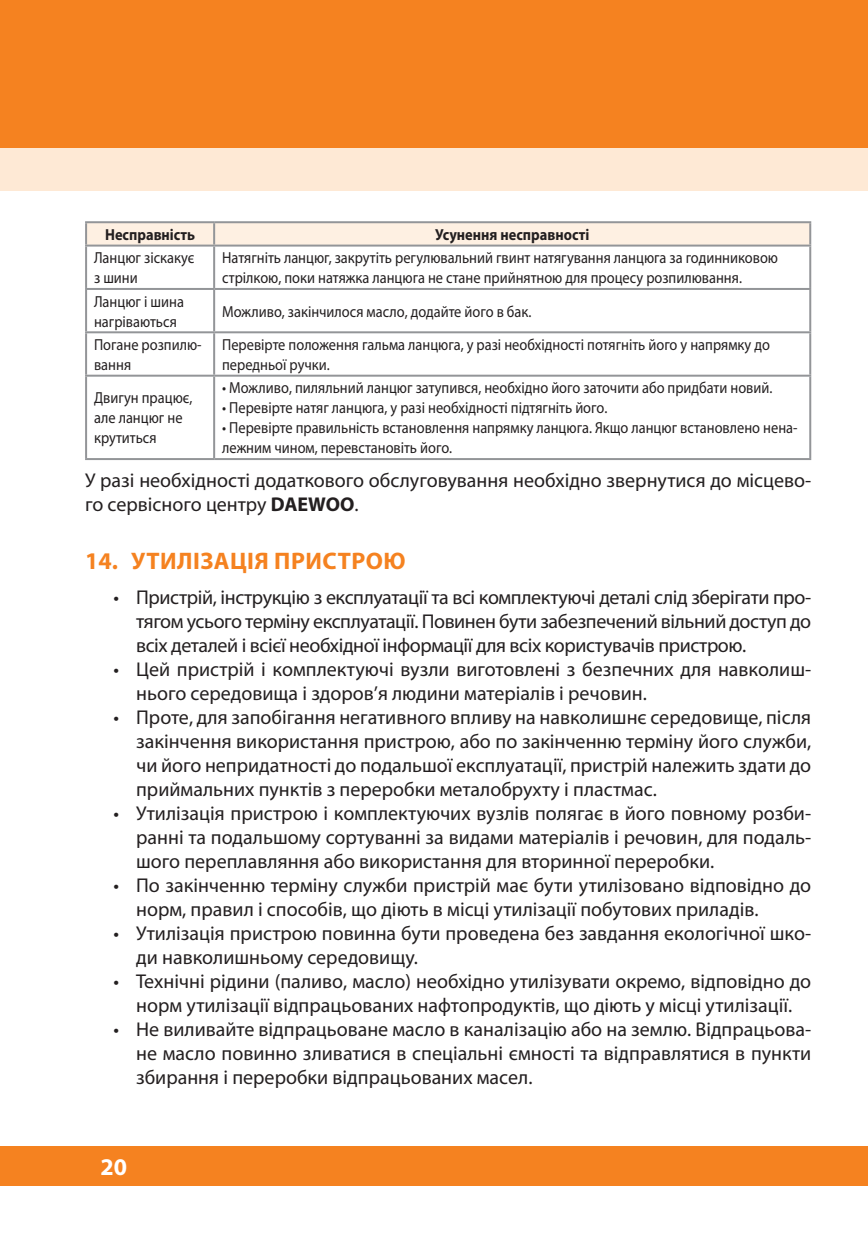
<style>
.page{position:relative;width:868px;height:1248px;background:#fff}
.page>*{position:absolute;margin:0;border:0;box-sizing:border-box;transform-origin:0 0}
.t1{font:700 24px "Myriad Pro";letter-spacing:.02em;color:#f58220}
.t2{font:700 24px "Myriad Pro";color:#fff}
.t3{font:20px/24px "Myriad Pro";color:#231f20}
.t4{font:16px/20px "Myriad Pro";color:#231f20;scale:.9 1}
.t5{font:700 16px "Myriad Pro";color:#231f20;scale:.9 1}
.s1{font-weight:700}
</style>
<div class="page">
<div style="left:0;top:147px;width:867px;height:44px;background:#fee9d5"></div>
<div style="left:0;top:1145px;width:867px;height:40px;background:#f58220"></div>
<div style="left:0;top:0;width:867px;height:147px;background:#f58220"></div>
<div style="left:87px;top:223px;width:722px;height:21px;background:#fef0e2"></div>
<hr style="left:213px;top:223px;width:2px;height:21px;background:#939598">
<hr style="left:85px;top:244px;width:129px;height:2px;background:#939598">
<hr style="left:214px;top:244px;width:597px;height:2px;background:#939598">
<hr style="left:213px;top:246px;width:2px;height:42px;background:#939598">
<hr style="left:85px;top:288px;width:129px;height:2px;background:#939598">
<hr style="left:214px;top:288px;width:597px;height:2px;background:#939598">
<hr style="left:213px;top:290px;width:2px;height:41px;background:#939598">
<hr style="left:85px;top:331px;width:129px;height:2px;background:#939598">
<hr style="left:214px;top:331px;width:597px;height:2px;background:#939598">
<hr style="left:213px;top:333px;width:2px;height:41px;background:#939598">
<hr style="left:85px;top:374px;width:129px;height:2px;background:#939598">
<hr style="left:214px;top:374px;width:597px;height:2px;background:#939598">
<hr style="left:213px;top:376px;width:2px;height:82px;background:#939598">
<hr style="left:85px;top:221px;width:129px;height:2px;background:#939598">
<hr style="left:85px;top:223px;width:2px;height:21px;background:#939598">
<hr style="left:214px;top:221px;width:597px;height:2px;background:#939598">
<hr style="left:809px;top:223px;width:2px;height:21px;background:#939598">
<hr style="left:85px;top:246px;width:2px;height:42px;background:#939598">
<hr style="left:809px;top:246px;width:2px;height:42px;background:#939598">
<hr style="left:85px;top:290px;width:2px;height:41px;background:#939598">
<hr style="left:809px;top:290px;width:2px;height:41px;background:#939598">
<hr style="left:85px;top:333px;width:2px;height:41px;background:#939598">
<hr style="left:809px;top:333px;width:2px;height:41px;background:#939598">
<hr style="left:85px;top:376px;width:2px;height:82px;background:#939598">
<hr style="left:809px;top:376px;width:2px;height:82px;background:#939598">
<hr style="left:85px;top:458px;width:129px;height:2px;background:#939598">
<hr style="left:214px;top:458px;width:597px;height:2px;background:#939598">
<p class="t5" style="left:105px;top:224px;width:102px">Несправність</p>
<p class="t5" style="left:435px;top:224px;width:173px">Усунення несправності</p>
<p class="t4" style="left:94px;top:247px;width:113px">Ланцюг зіскакує з шини</p>
<p class="t4" style="left:222px;top:247px;width:619px">Натягніть ланцюг, закрутіть регулювальний гвинт натягування ланцюга за годинниковою стрілкою, поки натяжка ланцюга не стане прийнятною для процесу розпилювання.</p>
<p class="t4" style="left:94px;top:291px;width:101px">Ланцюг і шина нагріваються</p>
<p class="t4" style="left:222px;top:301px;width:345px">Можливо, закінчилося масло, додайте його в бак.</p>
<p class="t4" style="left:94px;top:334px;width:121px">Погане розпилю&shy;вання</p>
<p class="t4" style="left:222px;top:334px;width:610px">Перевірте положення гальма ланцюга, у разі необхідності потягніть його у напрямку до передньої ручки.</p>
<p class="t4" style="left:94px;top:388px;width:111px">Двигун працює, але ланцюг не крутиться</p>
<p class="t4" style="left:222px;top:378px;width:612px">• Можливо, пиляльний ланцюг затупився, необхідно його заточити або придбати новий.</p>
<p class="t4" style="left:222px;top:398px;width:429px">• Перевірте натяг ланцюга, у разі необхідності підтягніть його.</p>
<p class="t4" style="left:222px;top:418px;width:640px">• Перевірте правильність встановлення напрямку ланцюга. Якщо ланцюг встановлено нена&shy;лежним чином, перевстановіть його.</p>
<p class="t3" style="left:85px;top:468px;width:727px">У разі необхідності додаткового обслуговування необхідно звернутися до місцево&shy;го сервісного центру <span class="s1">DAEWOO</span>.</p>
<p class="t1" style="left:85px;top:545px;width:322px">14. УТИЛІЗАЦІЯ ПРИСТРОЮ</p>
<p class="t3" style="left:136px;top:585px;width:676px;text-align:justify;text-indent:-23px">• Пристрій, інструкцію з експлуатації та всі комплектуючі деталі слід зберігати про&shy;тягом усього терміну експлуатації. Повинен бути забезпечений вільний доступ до всіх деталей і всієї необхідної інформації для всіх користувачів пристрою.</p>
<p class="t3" style="left:136px;top:657px;width:676px;text-indent:-23px">• Цей пристрій і комплектуючі вузли виготовлені з безпечних для навколиш&shy;нього середовища і здоров’я людини матеріалів і речовин.</p>
<p class="t3" style="left:136px;top:705px;width:676px;text-align:justify;text-indent:-23px">• Проте, для запобігання негативного впливу на навколишнє середовище, після закінчення використання пристрою, або по закінченню терміну його служби, чи його непридатності до подальшої експлуатації, пристрій належить здати до приймальних пунктів з переробки металобрухту і пластмас.</p>
<p class="t3" style="left:136px;top:801px;width:676px;text-align:justify;text-indent:-23px">• Утилізація пристрою і комплектуючих вузлів полягає в його повному розби&shy;ранні та подальшому сортуванні за видами матеріалів і речовин, для подаль&shy;шого переплавляння або використання для вторинної переробки.</p>
<p class="t3" style="left:136px;top:873px;width:676px;text-indent:-23px">• По закінченню терміну служби пристрій має бути утилізовано відповідно до норм, правил і способів, що діють в місці утилізації побутових приладів.</p>
<p class="t3" style="left:136px;top:921px;width:676px;text-indent:-23px">• Утилізація пристрою повинна бути проведена без завдання екологічної шко&shy;ди навколишньому середовищу.</p>
<p class="t3" style="left:113px;top:969px;width:699px;text-align:center">• Технічні рідини (паливо, масло) необхідно утилізувати окремо, відповідно до норм утилізації відпрацьованих нафтопродуктів, що діють у місці утилізації.</p>
<p class="t3" style="left:136px;top:1017px;width:676px;text-align:justify;text-indent:-23px">• Не виливайте відпрацьоване масло в каналізацію або на землю. Відпрацьова&shy;не масло повинно зливатися в спеціальні ємності та відправлятися в пункти збирання і переробки відпрацьованих масел.</p>
<p class="t2" style="left:100px;top:1150px;width:28px">20</p>
</div>
